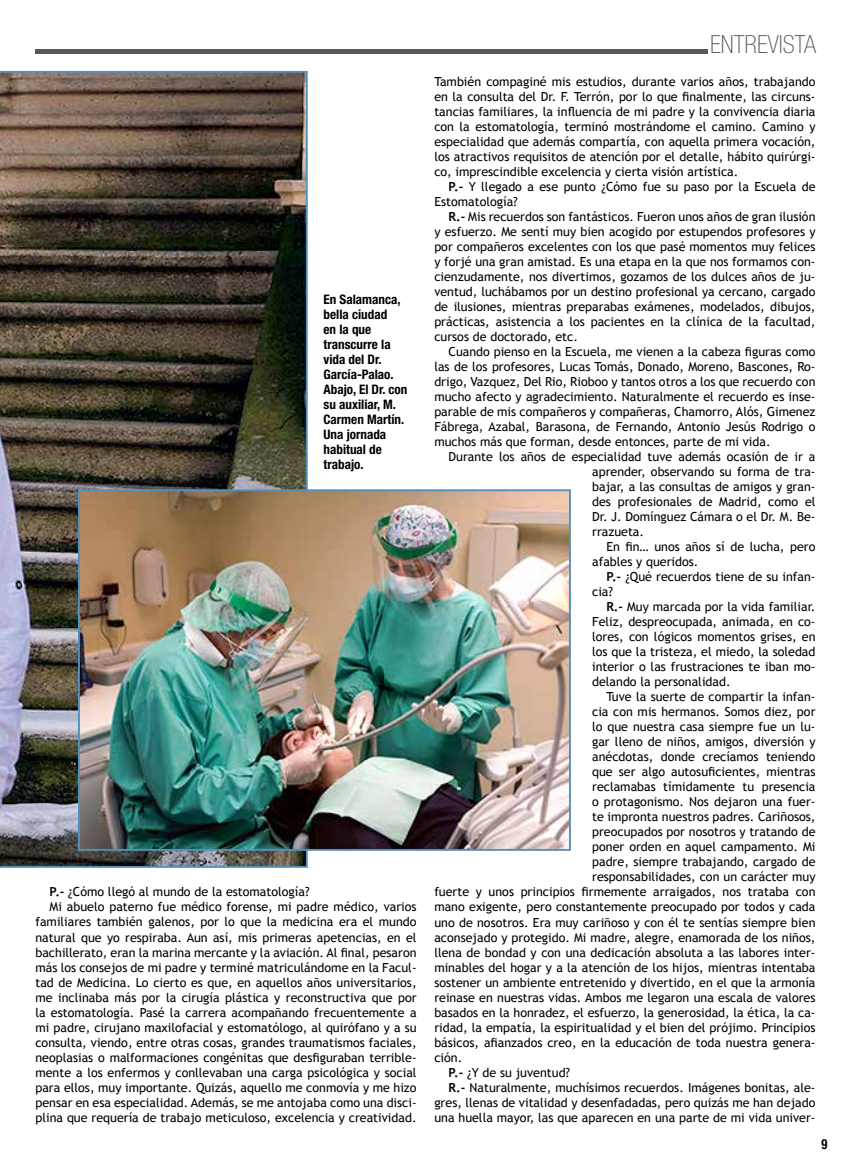
<style>
.page{position:relative;width:851px;height:1163px;background:#fff}
.page>*{position:absolute;margin:0;border:0;box-sizing:border-box;transform-origin:0 0}
.t1{font:100 condensed 25px "Helvetica Neue LT Std";color:#58595b}
.t2{font:700 condensed 13.75px "Helvetica Rounded LT Std";color:#000}
.t3{font:700 condensed 13.12px/15px "Helvetica Neue LT Std";color:#000}
.t4{font:12.5px/15px "Trebuchet MS";color:#000;text-align:justify}
.s1{font-weight:700}
</style>
<div class="page">
<hr style="left:35px;top:50px;width:673px;height:4px;background:#58595b">
<img style="left:0;top:71px;width:308px;height:796px">
<img style="left:81px;top:492px;width:486px;height:355px">
<div style="left:78px;top:489px;width:492px;height:361px;border:2px solid #5290be"></div>
<p class="t3" style="left:323px;top:292px;width:85px">En Salamanca, bella ciudad<br>en la que transcurre la vida del Dr.<br>García-Palao.<br>Abajo, El Dr. con su auxiliar, M.<br>Carmen Martín.<br>Una jornada habitual de trabajo.</p>
<p class="t4" style="left:50px;top:884px;width:261px"><span class="s1">P.-</span> ¿Cómo llegó al mundo de la estomatología?</p>
<p class="t4" style="left:50px;top:899px;width:368px">Mi abuelo paterno fue médico forense, mi padre médico, varios</p>
<p class="t4" style="left:35px;top:914px;width:382px">familiares también galenos, por lo que la medicina era el mundo</p>
<p class="t4" style="left:35px;top:929px;width:382px">natural que yo respiraba. Aun así, mis primeras apetencias, en el</p>
<p class="t4" style="left:35px;top:944px;width:382px">bachillerato, eran la marina mercante y la aviación. Al final, pesaron</p>
<p class="t4" style="left:35px;top:959px;width:382px">más los consejos de mi padre y terminé matriculándome en la Facul-</p>
<p class="t4" style="left:35px;top:974px;width:382px">tad de Medicina. Lo cierto es que, en aquellos años universitarios,</p>
<p class="t4" style="left:35px;top:989px;width:382px">me inclinaba más por la cirugía plástica y reconstructiva que por</p>
<p class="t4" style="left:35px;top:1004px;width:382px">la estomatología. Pasé la carrera acompañando frecuentemente a</p>
<p class="t4" style="left:35px;top:1019px;width:382px">mi padre, cirujano maxilofacial y estomatólogo, al quirófano y a su</p>
<p class="t4" style="left:35px;top:1034px;width:382px">consulta, viendo, entre otras cosas, grandes traumatismos faciales,</p>
<p class="t4" style="left:35px;top:1049px;width:382px">neoplasias o malformaciones congénitas que desfiguraban terrible-</p>
<p class="t4" style="left:35px;top:1064px;width:382px">mente a los enfermos y conllevaban una carga psicológica y social</p>
<p class="t4" style="left:35px;top:1079px;width:382px">para ellos, muy importante. Quizás, aquello me conmovía y me hizo</p>
<p class="t4" style="left:35px;top:1094px;width:382px">pensar en esa especialidad. Además, se me antojaba como una disci-</p>
<p class="t4" style="left:35px;top:1109px;width:382px">plina que requería de trabajo meticuloso, excelencia y creatividad.</p>
<h1 class="t1" style="left:710px;top:30px;width:107px">ENTREVISTA</h1>
<p class="t4" style="left:434px;top:74px;width:382px">También compaginé mis estudios, durante varios años, trabajando en la consulta del Dr. F. Terrón, por lo que finalmente, las circuns&shy;tancias familiares, la influencia de mi padre y la convivencia diaria con la estomatología, terminó mostrándome el camino. Camino y especialidad que además compartía, con aquella primera vocación, los atractivos requisitos de atención por el detalle, hábito quirúrgi&shy;co, imprescindible excelencia y cierta visión artística.</p>
<p class="t4" style="left:434px;top:179px;width:382px;text-indent:14px"><span class="s1">P.-</span> Y llegado a ese punto ¿Cómo fue su paso por la Escuela de<br>Estomatología?</p>
<p class="t4" style="left:434px;top:209px;width:382px;text-indent:14px"><span class="s1">R.-</span> Mis recuerdos son fantásticos. Fueron unos años de gran ilusión y esfuerzo. Me sentí muy bien acogido por estupendos profesores y por compañeros excelentes con los que pasé momentos muy felices y forjé una gran amistad. Es una etapa en la que nos formamos con&shy;cienzudamente, nos divertimos, gozamos de los dulces años de ju&shy;ventud, luchábamos por un destino profesional ya cercano, cargado de ilusiones, mientras preparabas exámenes, modelados, dibujos, prácticas, asistencia a los pacientes en la clínica de la facultad, cursos de doctorado, etc.</p>
<p class="t4" style="left:434px;top:344px;width:382px;text-indent:14px">Cuando pienso en la Escuela, me vienen a la cabeza figuras como las de los profesores, Lucas Tomás, Donado, Moreno, Bascones, Ro&shy;drigo, Vazquez, Del Rio, Rioboo y tantos otros a los que recuerdo con mucho afecto y agradecimiento. Naturalmente el recuerdo es inse&shy;parable de mis compañeros y compañeras, Chamorro, Alós, Gimenez Fábrega, Azabal, Barasona, de Fernando, Antonio Jesús Rodrigo o muchos más que forman, desde entonces, parte de mi vida.</p>
<p class="t4" style="left:592px;top:449px;width:225px;text-indent:-143px">Durante los años de especialidad tuve además ocasión de ir a aprender, observando su forma de tra&shy;bajar, a las consultas de amigos y gran&shy;des profesionales de Madrid, como el Dr. J. Domínguez Cámara o el Dr. M. Be&shy;rrazueta.</p>
<p class="t4" style="left:592px;top:539px;width:225px;text-indent:14px">En fin… unos años sí de lucha, pero afables y queridos.</p>
<p class="t4" style="left:592px;top:569px;width:225px;text-indent:14px"><span class="s1">P.-</span> ¿Qué recuerdos tiene de su infan&shy;cia?</p>
<p class="t4" style="left:592px;top:599px;width:225px;text-indent:14px"><span class="s1">R.-</span> Muy marcada por la vida familiar.<br>Feliz, despreocupada, animada, en co&shy;lores, con lógicos momentos grises, en los que la tristeza, el miedo, la soledad interior o las frustraciones te iban mo&shy;delando la personalidad.</p>
<p class="t4" style="left:606px;top:689px;width:211px">Tuve la suerte de compartir la infan-</p>
<p class="t4" style="left:592px;top:704px;width:225px">cia con mis hermanos. Somos diez, por</p>
<p class="t4" style="left:592px;top:719px;width:225px">lo que nuestra casa siempre fue un lu-</p>
<p class="t4" style="left:592px;top:734px;width:225px">gar lleno de niños, amigos, diversión y</p>
<p class="t4" style="left:592px;top:749px;width:225px">anécdotas, donde crecíamos teniendo</p>
<p class="t4" style="left:592px;top:764px;width:225px">que ser algo autosuficientes, mientras</p>
<p class="t4" style="left:592px;top:779px;width:225px">reclamabas tímidamente tu presencia</p>
<p class="t4" style="left:592px;top:794px;width:225px">o protagonismo. Nos dejaron una fuer-</p>
<p class="t4" style="left:592px;top:809px;width:225px">te impronta nuestros padres. Cariñosos,</p>
<p class="t4" style="left:592px;top:824px;width:225px">preocupados por nosotros y tratando de</p>
<p class="t4" style="left:592px;top:839px;width:225px">poner orden en aquel campamento. Mi</p>
<p class="t4" style="left:592px;top:854px;width:225px">padre, siempre trabajando, cargado de</p>
<p class="t4" style="left:592px;top:869px;width:225px">responsabilidades, con un carácter muy</p>
<p class="t4" style="left:434px;top:884px;width:382px">fuerte y unos principios firmemente arraigados, nos trataba con</p>
<p class="t4" style="left:434px;top:899px;width:382px">mano exigente, pero constantemente preocupado por todos y cada</p>
<p class="t4" style="left:434px;top:914px;width:382px">uno de nosotros. Era muy cariñoso y con él te sentías siempre bien</p>
<p class="t4" style="left:434px;top:929px;width:382px">aconsejado y protegido. Mi madre, alegre, enamorada de los niños,</p>
<p class="t4" style="left:434px;top:944px;width:382px">llena de bondad y con una dedicación absoluta a las labores inter-</p>
<p class="t4" style="left:434px;top:959px;width:382px">minables del hogar y a la atención de los hijos, mientras intentaba</p>
<p class="t4" style="left:434px;top:974px;width:382px">sostener un ambiente entretenido y divertido, en el que la armonía</p>
<p class="t4" style="left:434px;top:989px;width:382px">reinase en nuestras vidas. Ambos me legaron una escala de valores</p>
<p class="t4" style="left:434px;top:1004px;width:382px">basados en la honradez, el esfuerzo, la generosidad, la ética, la ca-</p>
<p class="t4" style="left:434px;top:1019px;width:382px">ridad, la empatía, la espiritualidad y el bien del prójimo. Principios</p>
<p class="t4" style="left:434px;top:1034px;width:382px">básicos, afianzados creo, en la educación de toda nuestra genera-</p>
<p class="t4" style="left:434px;top:1049px;width:29px">ción.</p>
<p class="t4" style="left:448px;top:1064px;width:123px"><span class="s1">P.-</span> ¿Y de su juventud?</p>
<p class="t4" style="left:448px;top:1079px;width:368px"><span class="s1">R.-</span> Naturalmente, muchísimos recuerdos. Imágenes bonitas, ale-</p>
<p class="t4" style="left:434px;top:1094px;width:382px">gres, llenas de vitalidad y desenfadadas, pero quizás me han dejado</p>
<p class="t4" style="left:434px;top:1109px;width:382px">una huella mayor, las que aparecen en una parte de mi vida univer-</p>
<p class="t2" style="left:821px;top:1135px;width:8px">9</p>
</div>
